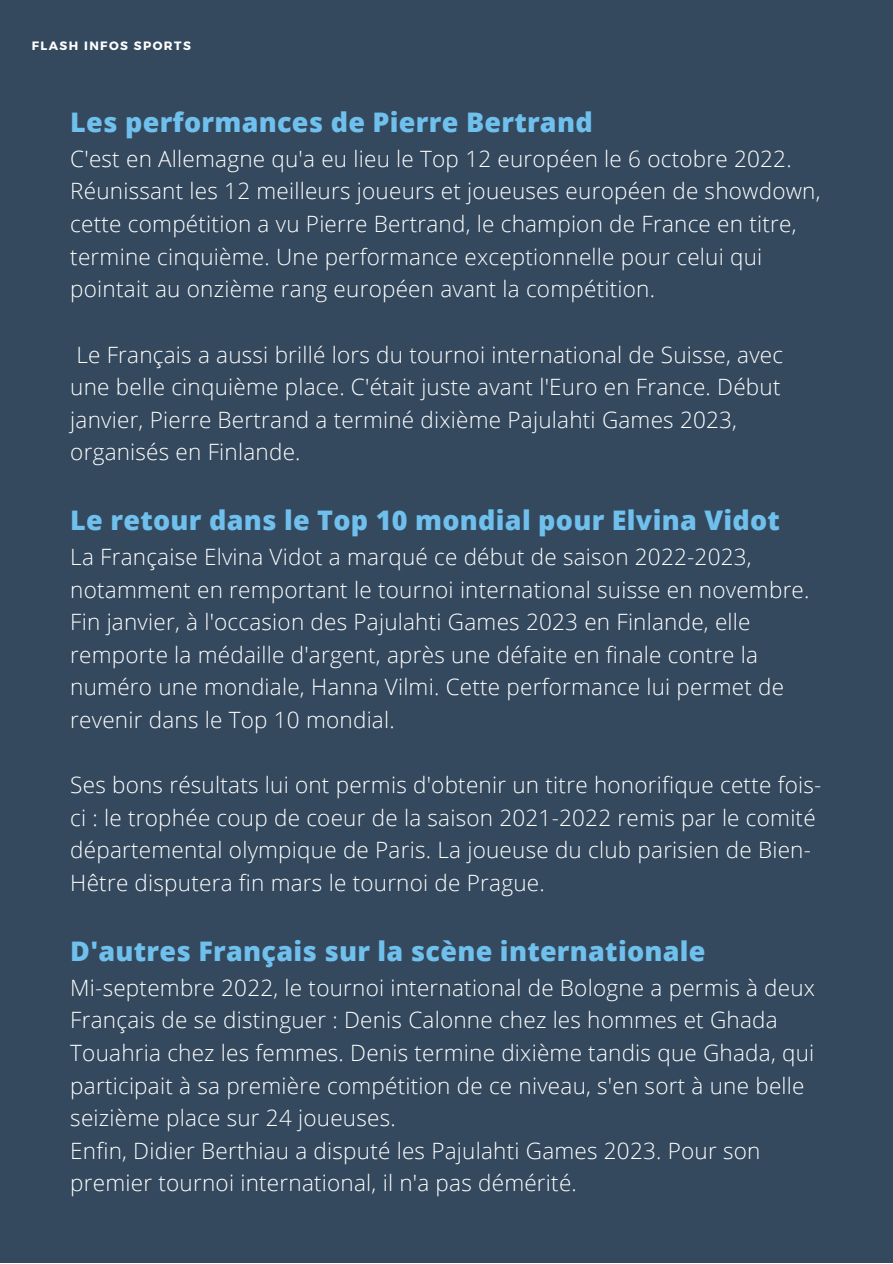
<style>
.page{position:relative;width:893px;height:1264px;background:#fff}
.page>*{position:absolute;margin:0;border:0;box-sizing:border-box;transform-origin:0 0}
.t1{font:800 27px "Open Sans";letter-spacing:.01em;color:#70c0ed}
.t2{font:300 22.5px/32.5px "Open Sans";letter-spacing:.01em;color:#fff}
.t3{font:700 12.15px "Montserrat";letter-spacing:.12em;color:#fff}
</style>
<div class="page">
<div style="left:0;top:0;width:892px;height:1262px;background:#34495e"></div>
<p class="t3" style="left:32px;top:37px;width:160px">FLASH INFOS SPORTS</p>
<p class="t1" style="left:70px;top:103px;width:524px">Les performances de Pierre Bertrand</p>
<p class="t2" style="left:70px;top:142px;width:751px">C'est en Allemagne qu'a eu lieu le Top 12 européen le 6 octobre 2022.<br>Réunissant les 12 meilleurs joueurs et joueuses européen de showdown, cette compétition a vu Pierre Bertrand, le champion de France en titre, termine cinquième. Une performance exceptionnelle pour celui qui pointait au onzième rang européen avant la compétition.</p>
<p class="t2" style="left:70px;top:337px;width:714px">Le Français a aussi brillé lors du tournoi international de Suisse, avec une belle cinquième place. C'était juste avant l'Euro en France. Début janvier, Pierre Bertrand a terminé dixième Pajulahti Games 2023, organisés en Finlande.</p>
<p class="t1" style="left:70px;top:501px;width:711px">Le retour dans le Top 10 mondial pour Elvina Vidot</p>
<p class="t2" style="left:70px;top:540px;width:740px">La Française Elvina Vidot a marqué ce début de saison 2022-2023, notamment en remportant le tournoi international suisse en novembre.<br>Fin janvier, à l'occasion des Pajulahti Games 2023 en Finlande, elle remporte la médaille d'argent, après une défaite en finale contre la numéro une mondiale, Hanna Vilmi. Cette performance lui permet de revenir dans le Top 10 mondial.</p>
<p class="t2" style="left:70px;top:768px;width:752px">Ses bons résultats lui ont permis d'obtenir un titre honorifique cette fois&shy;ci : le trophée coup de coeur de la saison 2021-2022 remis par le comité départemental olympique de Paris. La joueuse du club parisien de Bien-Hêtre disputera fin mars le tournoi de Prague.</p>
<p class="t1" style="left:70px;top:932px;width:636px">D'autres Français sur la scène internationale</p>
<p class="t2" style="left:70px;top:970px;width:746px">Mi-septembre 2022, le tournoi international de Bologne a permis à deux Français de se distinguer : Denis Calonne chez les hommes et Ghada Touahria chez les femmes. Denis termine dixième tandis que Ghada, qui participait à sa première compétition de ce niveau, s'en sort à une belle seizième place sur 24 joueuses.<br>Enfin, Didier Berthiau a disputé les Pajulahti Games 2023. Pour son premier tournoi international, il n'a pas démérité.</p>
</div>
